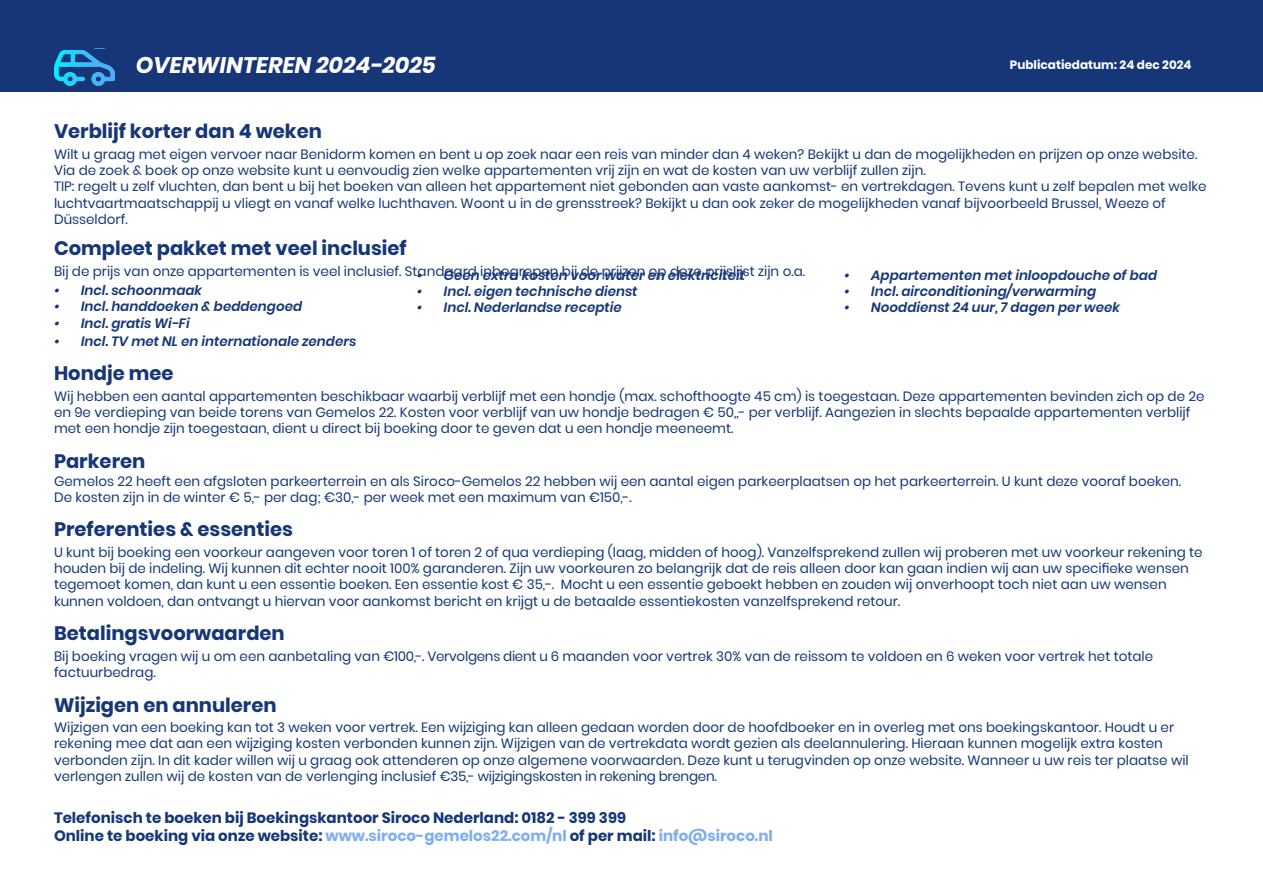
<style>
.page{position:relative;width:1263px;height:893px;background:#fff}
.page>*{position:absolute;margin:0;border:0;box-sizing:border-box;transform-origin:0 0}
.t1{font:italic 700 22.5px "Poppins";color:#fff}
.t2{font:700 19.5px "Poppins";color:#163677}
.t3{font:700 15px "Poppins";color:#7daeef}
.t4{font:700 15px "Poppins";color:#163677}
.t5{font:13.5px/16.2px "Poppins";color:#163677}
.t6{font:italic 600 13.5px "Poppins";color:#163677}
.t7{font:700 12px "Poppins";color:#fff}
.s1{color:#163677}
</style>
<div class="page">
<div style="left:0;top:0;width:1263px;height:91px;background:#163677"></div>
<img style="left:54px;top:50px;width:61px;height:36px">
<p class="t1" style="left:136px;top:52px;width:301px">OVERWINTEREN 2024-2025</p>
<p class="t7" style="left:1010px;top:58px;width:183px">Publicatiedatum: 24 dec 2024</p>
<p class="t2" style="left:54px;top:120px;width:269px">Verblijf korter dan 4 weken</p>
<p class="t5" style="left:54px;top:146px;width:1145px">Wilt u graag met eigen vervoer naar Benidorm komen en bent u op zoek naar een reis van minder dan 4 weken? Bekijkt u dan de mogelijkheden en prijzen op onze website.<br>Via de zoek &amp; boek op onze website kunt u eenvoudig zien welke appartementen vrij zijn en wat de kosten van uw verblijf zullen zijn.</p>
<p class="t5" style="left:54px;top:179px;width:1154px">TIP: regelt u zelf vluchten, dan bent u bij het boeken van alleen het appartement niet gebonden aan vaste aankomst- en vertrekdagen. Tevens kunt u zelf bepalen met welke luchtvaartmaatschappij u vliegt en vanaf welke luchthaven. Woont u in de grensstreek? Bekijkt u dan ook zeker de mogelijkheden vanaf bijvoorbeeld Brussel, Weeze of<br>Düsseldorf.</p>
<p class="t2" style="left:54px;top:237px;width:354px">Compleet pakket met veel inclusief</p>
<p class="t5" style="left:54px;top:263px;width:752px">Bij de prijs van onze appartementen is veel inclusief. Standaard inbegrepen bij de prijzen op deze prijslijst zijn o.a.</p>
<p class="t6" style="left:54px;top:283px;width:150px">• Incl. schoonmaak</p>
<p class="t6" style="left:54px;top:299px;width:250px">• Incl. handdoeken &amp; beddengoed</p>
<p class="t6" style="left:54px;top:315px;width:137px">• Incl. gratis Wi-Fi</p>
<p class="t6" style="left:54px;top:333px;width:304px">• Incl. TV met NL en internationale zenders</p>
<p class="t2" style="left:54px;top:362px;width:121px">Hondje mee</p>
<p class="t5" style="left:54px;top:388px;width:1152px">Wij hebben een aantal appartementen beschikbaar waarbij verblijf met een hondje (max. schofthoogte 45 cm) is toegestaan. Deze appartementen bevinden zich op de 2e en 9e verdieping van beide torens van Gemelos 22. Kosten voor verblijf van uw hondje bedragen € 50,,- per verblijf. Aangezien in slechts bepaalde appartementen verblijf met een hondje zijn toegestaan, dient u direct bij boeking door te geven dat u een hondje meeneemt.</p>
<p class="t2" style="left:54px;top:449px;width:93px">Parkeren</p>
<p class="t5" style="left:54px;top:473px;width:1129px">Gemelos 22 heeft een afgsloten parkeerterrein en als Siroco-Gemelos 22 hebben wij een aantal eigen parkeerplaatsen op het parkeerterrein. U kunt deze vooraf boeken.</p>
<p class="t5" style="left:54px;top:489px;width:579px">De kosten zijn in de winter € 5,- per dag; €30,- per week met een maximum van €150,-.</p>
<p class="t2" style="left:54px;top:518px;width:241px">Preferenties &amp; essenties</p>
<p class="t5" style="left:54px;top:544px;width:1150px">U kunt bij boeking een voorkeur aangeven voor toren 1 of toren 2 of qua verdieping (laag, midden of hoog). Vanzelfsprekend zullen wij proberen met uw voorkeur rekening te houden bij de indeling. Wij kunnen dit echter nooit 100% garanderen. Zijn uw voorkeuren zo belangrijk dat de reis alleen door kan gaan indien wij aan uw specifieke wensen tegemoet komen, dan kunt u een essentie boeken. Een essentie kost € 35,-. Mocht u een essentie geboekt hebben en zouden wij onverhoopt toch niet aan uw wensen kunnen voldoen, dan ontvangt u hiervan voor aankomst bericht en krijgt u de betaalde essentiekosten vanzelfsprekend retour.</p>
<p class="t2" style="left:54px;top:622px;width:232px">Betalingsvoorwaarden</p>
<p class="t5" style="left:54px;top:648px;width:1101px">Bij boeking vragen wij u om een aanbetaling van €100,-. Vervolgens dient u 6 maanden voor vertrek 30% van de reissom te voldoen en 6 weken voor vertrek het totale factuurbedrag.</p>
<p class="t2" style="left:54px;top:693px;width:224px">Wijzigen en annuleren</p>
<p class="t5" style="left:54px;top:719px;width:1136px">Wijzigen van een boeking kan tot 3 weken voor vertrek. Een wijziging kan alleen gedaan worden door de hoofdboeker en in overleg met ons boekingskantoor. Houdt u er rekening mee dat aan een wijziging kosten verbonden kunnen zijn. Wijzigen van de vertrekdata wordt gezien als deelannulering. Hieraan kunnen mogelijk extra kosten verbonden zijn. In dit kader willen wij u graag ook attenderen op onze algemene voorwaarden. Deze kunt u terugvinden op onze website. Wanneer u uw reis ter plaatse wil verlengen zullen wij de kosten van de verlenging inclusief €35,- wijzigingskosten in rekening brengen.</p>
<p class="t6" style="left:417px;top:267px;width:330px">• Geen extra kosten voor water en elektriciteit</p>
<p class="t6" style="left:417px;top:284px;width:222px">• Incl. eigen technische dienst</p>
<p class="t6" style="left:417px;top:300px;width:207px">• Incl. Nederlandse receptie</p>
<p class="t6" style="left:844px;top:267px;width:314px">• Appartementen met inloopdouche of bad</p>
<p class="t6" style="left:844px;top:284px;width:254px">• Incl. airconditioning/verwarming</p>
<p class="t6" style="left:844px;top:300px;width:277px">• Nooddienst 24 uur, 7 dagen per week</p>
<p class="t4" style="left:54px;top:809px;width:573px">Telefonisch te boeken bij Boekingskantoor Siroco Nederland: 0182 - 399 399</p>
<p class="t3" style="left:54px;top:827px;width:720px"><span class="s1">Online te boeking via onze website:</span> www.siroco-gemelos22.com/nl <span class="s1">of per mail:</span> info@siroco.nl</p>
</div>
